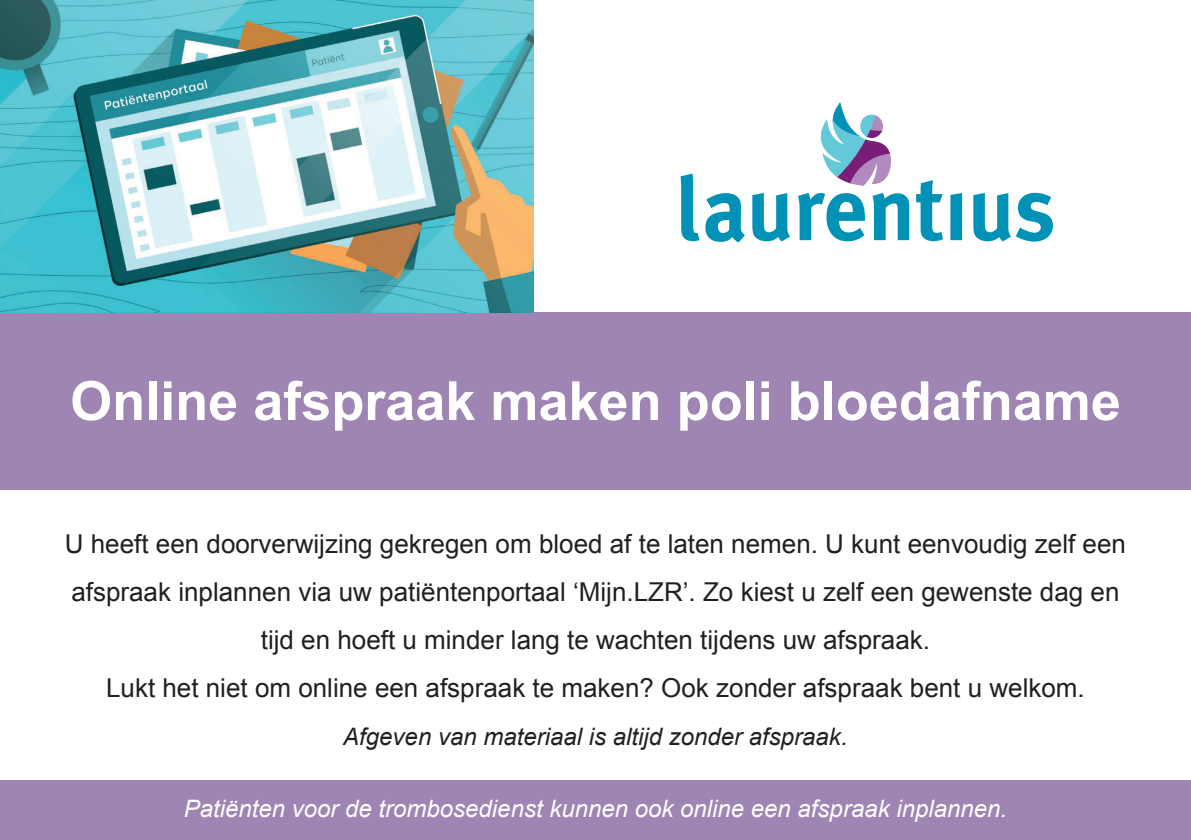
<style>
.page{position:relative;width:1191px;height:840px;background:#fff}
.page>*{position:absolute;margin:0;border:0;box-sizing:border-box;transform-origin:0 0}
.t1{font:700 54px "Arial";color:#fff}
.t2{font:26px/48px "Arial";color:#231f20;text-align:center}
.t3{font:italic 24px "Arial";color:#fff}
.t4{font:italic 24px "Arial";color:#231f20}
</style>
<div class="page">
<svg style="left:680px;top:173px;width:19px;height:68px"></svg>
<svg style="left:705px;top:193px;width:40px;height:49px"></svg>
<svg style="left:752px;top:193px;width:38px;height:48px"></svg>
<svg style="left:798px;top:193px;width:67px;height:48px"></svg>
<svg style="left:872px;top:193px;width:37px;height:47px"></svg>
<svg style="left:916px;top:180px;width:27px;height:61px"></svg>
<svg style="left:950px;top:193px;width:12px;height:47px"></svg>
<svg style="left:973px;top:193px;width:80px;height:48px"></svg>
<svg style="left:820px;top:103px;width:71px;height:82px"></svg>
<div style="left:0;top:312px;width:1191px;height:177px;background:#9e85b4"></div>
<img style="left:0;top:0;width:533px;height:312px">
<div style="left:0;top:780px;width:1191px;height:59px;background:#9e85b4"></div>
<p class="t1" style="left:70px;top:365px;width:1052px">Online afspraak maken poli bloedafname</p>
<p class="t2" style="left:65px;top:519px;width:1062px">U heeft een doorverwijzing gekregen om bloed af te laten nemen. U kunt eenvoudig zelf een afspraak inplannen via uw patiëntenportaal ‘Mijn.LZR’. Zo kiest u zelf een gewenste dag en tijd en hoeft u minder lang te wachten tijdens uw afspraak.<br>Lukt het niet om online een afspraak te maken? Ook zonder afspraak bent u welkom.</p>
<p class="t4" style="left:343px;top:720px;width:506px">Afgeven van materiaal is altijd zonder afspraak.</p>
<p class="t3" style="left:184px;top:792px;width:825px">Patiënten voor de trombosedienst kunnen ook online een afspraak inplannen.</p>
</div>
